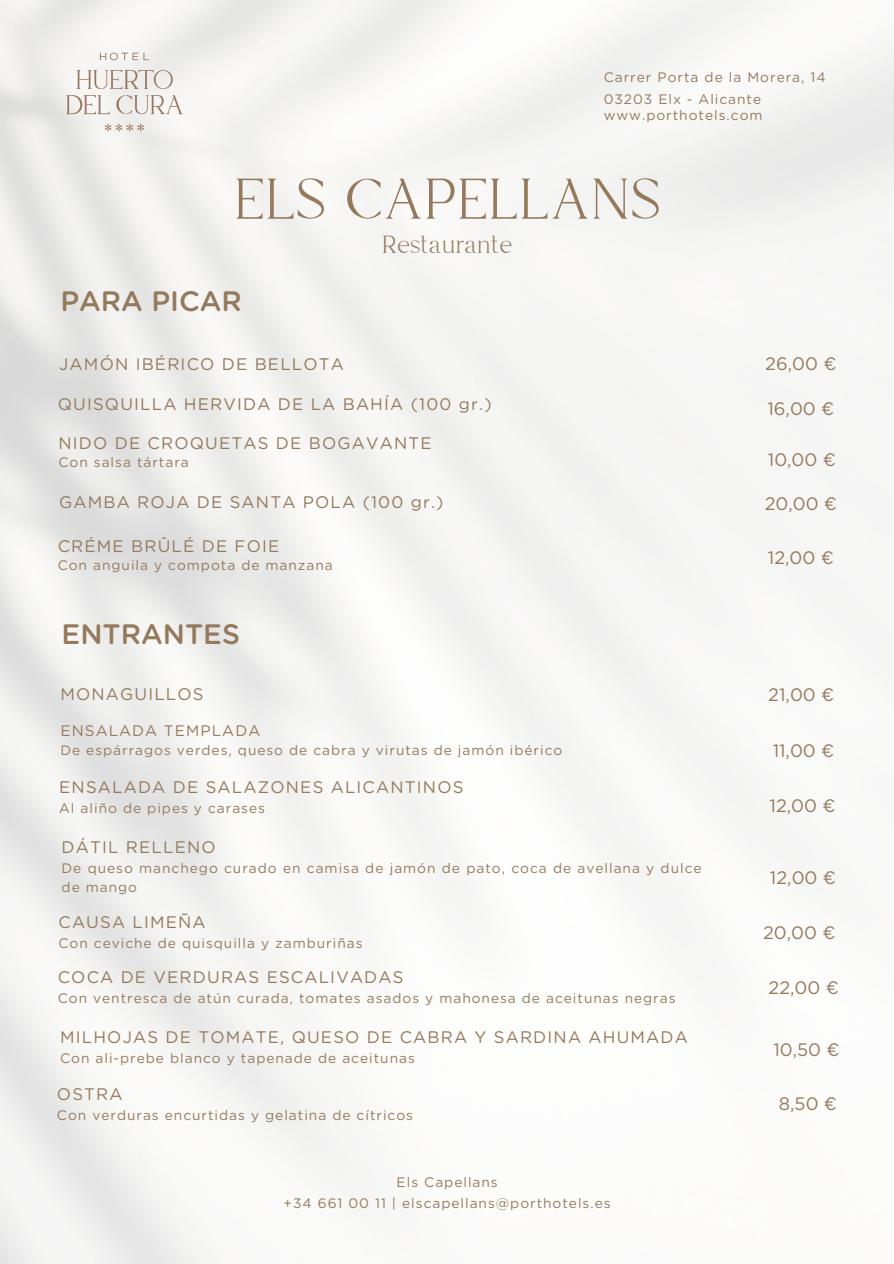
<style>
.page{position:relative;width:894px;height:1264px;background:#fff}
.page>*{position:absolute;margin:0;border:0;box-sizing:border-box;transform-origin:0 0}
.t1{font:53.4px "Wondar Quason Free";letter-spacing:.08em;color:#94795d}
.t2{font:500 28.05px "Gotham Rounded";color:#94795d}
.t3{font:23.1px "Wondar Quason Free";letter-spacing:.07em;color:#94795d}
.t4{font:18px "Gotham Rounded";color:#94795d}
.t5{font:16.8px "Gotham Rounded";letter-spacing:.07em;color:#94795d}
.t6{font:15.3px "Gotham Rounded";letter-spacing:.07em;color:#94795d}
.t7{font:13.8px/19.2px "Gotham Rounded";letter-spacing:.07em;color:#94795d}
</style>
<div class="page">
<img style="left:19px;top:29px;width:211px;height:121px">
<p class="t7" style="left:603px;top:69px;width:223px">Carrer Porta de la Morera, 14</p>
<p class="t7" style="left:603px;top:90px;width:159px">03203 Elx - Alicante</p>
<p class="t7" style="left:603px;top:107px;width:160px">www.porthotels.com</p>
<p class="t1" style="left:235px;top:178px;width:424px">ELS CAPELLANS</p>
<p class="t3" style="left:382px;top:235px;width:130px">Restaurante</p>
<p class="t2" style="left:60px;top:289px;width:183px">PARA PICAR</p>
<p class="t5" style="left:59px;top:356px;width:286px">JAMÓN IBÉRICO DE BELLOTA</p>
<p class="t5" style="left:58px;top:396px;width:435px">QUISQUILLA HERVIDA DE LA BAHÍA (100 gr.)</p>
<p class="t5" style="left:58px;top:435px;width:374px">NIDO DE CROQUETAS DE BOGAVANTE</p>
<p class="t7" style="left:58px;top:453px;width:132px">Con salsa tártara</p>
<p class="t5" style="left:59px;top:495px;width:386px">GAMBA ROJA DE SANTA POLA (100 gr.)</p>
<p class="t5" style="left:58px;top:539px;width:223px">CRÉME BRÛLÉ DE FOIE</p>
<p class="t7" style="left:58px;top:556px;width:276px">Con anguila y compota de manzana</p>
<p class="t2" style="left:62px;top:621px;width:180px">ENTRANTES</p>
<p class="t5" style="left:60px;top:686px;width:145px">MONAGUILLOS</p>
<p class="t6" style="left:60px;top:724px;width:201px">ENSALADA TEMPLADA</p>
<p class="t7" style="left:60px;top:741px;width:503px">De espárragos verdes, queso de cabra y virutas de jamón ibérico</p>
<p class="t5" style="left:59px;top:779px;width:405px">ENSALADA DE SALAZONES ALICANTINOS</p>
<p class="t7" style="left:59px;top:799px;width:207px">Al aliño de pipes y carases</p>
<p class="t5" style="left:62px;top:839px;width:156px">DÁTIL RELLENO</p>
<p class="t7" style="left:62px;top:858px;width:641px">De queso manchego curado en camisa de jamón de pato, coca de avellana y dulce de mango</p>
<p class="t5" style="left:58px;top:914px;width:149px">CAUSA LIMEÑA</p>
<p class="t7" style="left:58px;top:934px;width:305px">Con ceviche de quisquilla y zamburiñas</p>
<p class="t5" style="left:58px;top:969px;width:347px">COCA DE VERDURAS ESCALIVADAS</p>
<p class="t7" style="left:58px;top:989px;width:619px">Con ventresca de atún curada, tomates asados y mahonesa de aceitunas negras</p>
<p class="t5" style="left:60px;top:1029px;width:629px">MILHOJAS DE TOMATE, QUESO DE CABRA Y SARDINA AHUMADA</p>
<p class="t7" style="left:60px;top:1049px;width:356px">Con ali-prebe blanco y tapenade de aceitunas</p>
<p class="t5" style="left:57px;top:1086px;width:67px">OSTRA</p>
<p class="t7" style="left:57px;top:1105px;width:357px">Con verduras encurtidas y gelatina de cítricos</p>
<p class="t7" style="left:396px;top:1173px;width:103px">Els Capellans</p>
<p class="t7" style="left:283px;top:1194px;width:328px">+34 661 00 11 | elscapellans@porthotels.es</p>
<p class="t4" style="left:765px;top:356px;width:72px">26,00 €</p>
<p class="t4" style="left:767px;top:400px;width:68px">16,00 €</p>
<p class="t4" style="left:767px;top:451px;width:69px">10,00 €</p>
<p class="t4" style="left:764px;top:496px;width:74px">20,00 €</p>
<p class="t4" style="left:767px;top:549px;width:67px">12,00 €</p>
<p class="t4" style="left:768px;top:686px;width:67px">21,00 €</p>
<p class="t4" style="left:772px;top:742px;width:63px">11,00 €</p>
<p class="t4" style="left:769px;top:797px;width:67px">12,00 €</p>
<p class="t4" style="left:769px;top:869px;width:67px">12,00 €</p>
<p class="t4" style="left:763px;top:924px;width:74px">20,00 €</p>
<p class="t4" style="left:768px;top:979px;width:72px">22,00 €</p>
<p class="t4" style="left:773px;top:1041px;width:68px">10,50 €</p>
<p class="t4" style="left:778px;top:1095px;width:60px">8,50 €</p>
</div>
